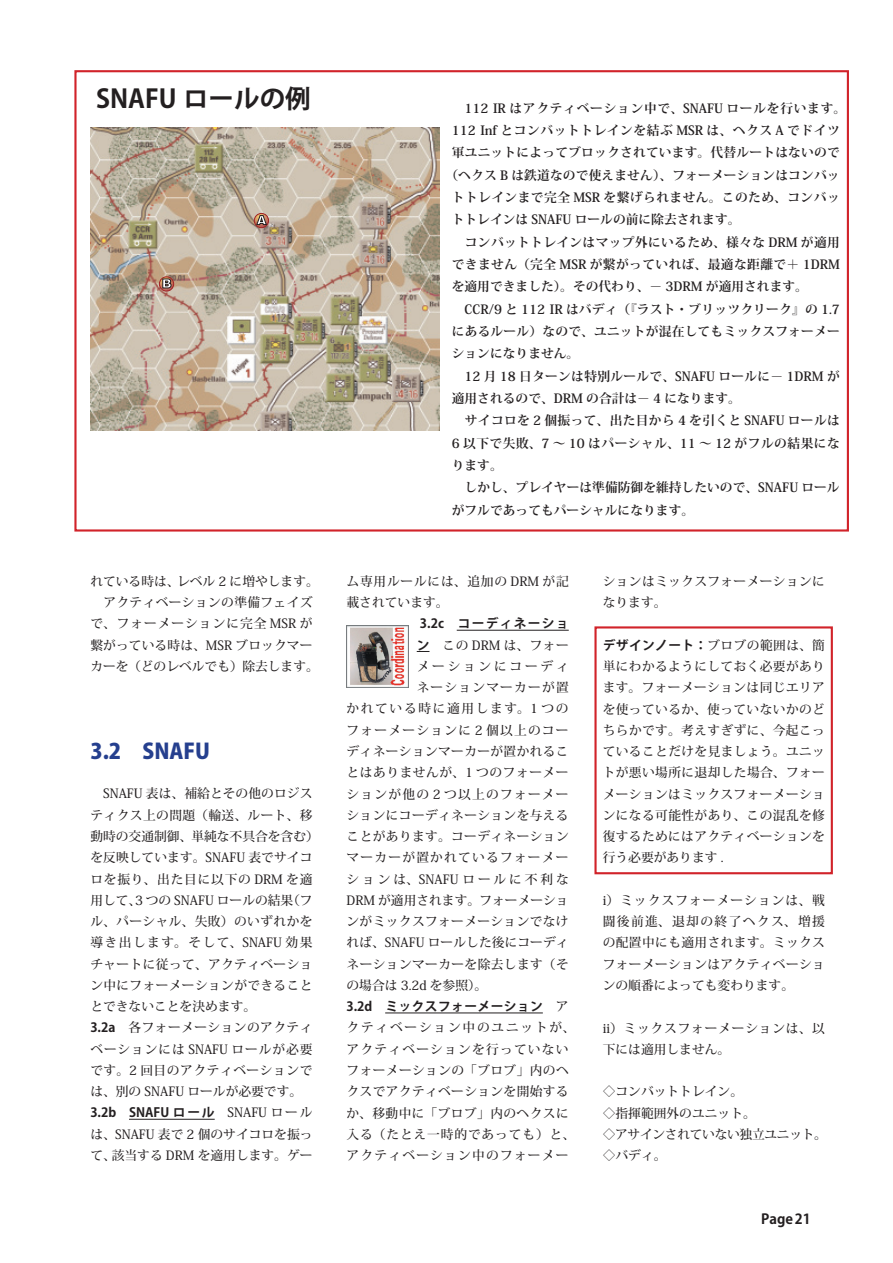
<style>
.page{position:relative;width:893px;height:1263px;background:#fff}
.page>*{position:absolute;margin:0;border:0;box-sizing:border-box;transform-origin:0 0}
.t1{font:700 25.5px "Koz Go Pro";color:#231f20}
.t2{font:800 21.3px "Koz Go Pro";color:#253f8e}
.t3{font:700 13.8px "Koz Go Pro";color:#231f20}
.t4{font:500 12.75px/21.3px "Koz Min Pro";letter-spacing:.025em;color:#231f20}
.t5{font:700 12.75px "Koz Min Pro";letter-spacing:.015em;color:#231f20}
.t6{font:500 12.75px/21.3px "Koz Min Pro";letter-spacing:.065em;color:#231f20}
.t7{font:500 12.75px/21.3px "Koz Min Pro";color:#231f20}
.t8{font:700 12.75px "Koz Min Pro";letter-spacing:.035em;color:#231f20}
.t9{font:500 12.75px/21.3px "Koz Min Pro";letter-spacing:.06em;color:#231f20}
.t10{font:500 12.75px "Koz Min Pro";letter-spacing:.095em;color:#231f20}
.t11{font:700 12.75px "Koz Min Pro";letter-spacing:.055em;color:#231f20}
.t12{font:700 12.75px "Koz Min Pro";letter-spacing:.045em;color:#231f20}
.t13{font:700 12.75px "Koz Go Pro";color:#231f20}
.t14{font:500 12.75px "Koz Min Pro";letter-spacing:.005em;color:#231f20}
.t15{font:700 12.75px "Koz Go Pro";letter-spacing:.03em;color:#231f20}
.t16{font:500 12.75px "Koz Min Pro";letter-spacing:.225em;color:#231f20}
.t17{font:500 12.75px "Koz Min Pro";letter-spacing:.125em;color:#231f20}
.t18{font:700 12.75px "Koz Go Pro";letter-spacing:.1em;color:#231f20}
.t19{font:500 12.75px "Koz Min Pro";letter-spacing:.09em;color:#231f20}
.t20{font:500 12.75px "Koz Min Pro";letter-spacing:.215em;color:#231f20}
.s1{font-family:"Koz Go Pro";font-weight:700}
.s2{font-family:"Koz Min Pro";font-weight:500}
</style>
<div class="page">
<hr style="left:129px;top:1119px;width:86px;height:1px;background:#231f20">
<hr style="left:457px;top:630px;width:112px;height:1px;background:#231f20">
<svg style="left:417px;top:651px;width:12px;height:1px"></svg>
<hr style="left:385px;top:1013px;width:158px;height:1px;background:#231f20">
<img style="left:347px;top:625px;width:61px;height:62px">
<div style="left:74px;top:70px;width:775px;height:461px;border:2px solid #d1232a"></div>
<img style="left:90px;top:128px;width:349px;height:303px">
<div style="left:159px;top:276px;width:15px;height:15px;border:1px solid #a12425;border-radius:50%"></div>
<svg style="left:159px;top:277px;width:15px;height:14px"></svg>
<svg style="left:254px;top:213px;width:15px;height:15px"></svg>
<div style="left:594px;top:626px;width:239px;height:248px;border:2px solid #d1232a"></div>
<h1 class="t1" style="left:96px;top:82px;width:216px">SNAFU ロールの例</h1>
<p class="t4" style="left:90px;top:570px;width:230px">れている時は、レベル 2 に増やします。　アクティベーションの準備フェイズで、フォーメーションに完全 MSR が繋がっている時は、MSR ブロックマーカーを（どのレベルでも）除去します。</p>
<h2 class="t2" style="left:90px;top:737px;width:121px">3.2　SNAFU</h2>
<p class="t4" style="left:90px;top:783px;width:230px">　SNAFU 表は、補給とその他のロジスティクス上の問題（輸送、ルート、移動時の交通制御、単純な不具合を含む）を反映しています。SNAFU 表でサイコロを振り、出た目に以下の DRM を適用して、3 つの SNAFU ロールの結果（フル、パーシャル、失敗）のいずれかを導き出します。そして、SNAFU 効果チャートに従って、アクティベーション中にフォーメーションができることとできないことを決めます。<br><span class="s1">3.2a</span>　各フォーメーションのアクティベーションには SNAFU ロールが必要です。2 回目のアクティベーションでは、別の SNAFU ロールが必要です。</p>
<p class="t13" style="left:90px;top:1104px;width:224px">3.2b SNAFU ロール<span class="s2">　SNAFU ロール</span></p>
<p class="t7" style="left:90px;top:1123px;width:224px">は、SNAFU 表で 2 個のサイコロを振って、該当する DRM を適用します。ゲー</p>
<p class="t11" style="left:452px;top:99px;width:396px">　112 IR はアクティベーション中で、SNAFU ロールを行います。</p>
<p class="t12" style="left:452px;top:121px;width:389px">112 Inf とコンバットトレインを結ぶ MSR は、ヘクス A でドイツ</p>
<p class="t5" style="left:452px;top:143px;width:390px">軍ユニットによってブロックされています。代替ルートはないので</p>
<p class="t5" style="left:445px;top:166px;width:396px">（ヘクス B は鉄道なので使えません）、フォーメーションはコンバッ</p>
<p class="t8" style="left:452px;top:188px;width:389px">トトレインまで完全 MSR を繋げられません。このため、コンバッ</p>
<p class="t5" style="left:452px;top:210px;width:290px">トトレインは SNAFU ロールの前に除去されます。</p>
<p class="t5" style="left:452px;top:233px;width:390px">　コンバットトレインはマップ外にいるため、様々な DRM が適用</p>
<p class="t5" style="left:452px;top:255px;width:390px">できません（完全 MSR が繋がっていれば、最適な距離で＋ 1DRM</p>
<p class="t5" style="left:452px;top:277px;width:358px">を適用できました）。その代わり、－ 3DRM が適用されます。</p>
<p class="t5" style="left:452px;top:300px;width:390px">　CCR/9 と 112 IR はバディ（『ラスト・ブリッツクリーク』の 1.7</p>
<p class="t5" style="left:452px;top:322px;width:390px">にあるルール）なので、ユニットが混在してもミックスフォーメー</p>
<p class="t5" style="left:452px;top:344px;width:129px">ションになりません。</p>
<p class="t5" style="left:452px;top:367px;width:389px">　12 月 18 日ターンは特別ルールで、SNAFU ロールに－ 1DRM が</p>
<p class="t5" style="left:452px;top:389px;width:291px">適用されるので、DRM の合計は－ 4 になります。</p>
<p class="t5" style="left:452px;top:411px;width:390px">　サイコロを 2 個振って、出た目から 4 を引くと SNAFU ロールは</p>
<p class="t8" style="left:452px;top:434px;width:390px">6 以下で失敗、7 ～ 10 はパーシャル、11 ～ 12 がフルの結果にな</p>
<p class="t5" style="left:452px;top:456px;width:53px">ります。</p>
<p class="t5" style="left:452px;top:478px;width:389px">　しかし、プレイヤーは準備防御を維持したいので、SNAFU ロール</p>
<p class="t5" style="left:452px;top:501px;width:244px">がフルであってもパーシャルになります。</p>
<p class="t9" style="left:347px;top:570px;width:224px">ム専用ルールには、追加の DRM が記載されています。</p>
<p class="t18" style="left:420px;top:615px;width:150px">3.2c コーディネーショ</p>
<p class="t4" style="left:417px;top:634px;width:154px"><span class="s1">ン</span>　この DRM は、フォー</p>
<p class="t20" style="left:417px;top:657px;width:154px">メーションにコーディ</p>
<p class="t19" style="left:417px;top:678px;width:154px">ネーションマーカーが置</p>
<p class="t17" style="left:347px;top:700px;width:224px">かれている時に適用します。1 つの</p>
<p class="t10" style="left:347px;top:721px;width:224px">フォーメーションに 2 個以上のコー</p>
<p class="t4" style="left:347px;top:740px;width:224px">ディネーションマーカーが置かれるこ</p>
<p class="t4" style="left:347px;top:761px;width:224px">とはありませんが、1 つのフォーメー</p>
<p class="t10" style="left:347px;top:785px;width:224px">ションが他の 2 つ以上のフォーメー</p>
<p class="t4" style="left:347px;top:804px;width:224px">ションにコーディネーションを与える</p>
<p class="t4" style="left:347px;top:825px;width:224px">ことがあります。コーディネーション</p>
<p class="t10" style="left:347px;top:848px;width:224px">マーカーが置かれているフォーメー</p>
<p class="t16" style="left:347px;top:870px;width:224px">ションは、SNAFUロールに不利な</p>
<p class="t7" style="left:347px;top:889px;width:224px">DRM が適用されます。フォーメーショ</p>
<p class="t4" style="left:347px;top:910px;width:224px">ンがミックスフォーメーションでなけ</p>
<p class="t14" style="left:347px;top:933px;width:224px">れば、SNAFU ロールした後にコーディ</p>
<p class="t4" style="left:347px;top:953px;width:224px">ネーションマーカーを除去します（そ</p>
<p class="t7" style="left:347px;top:974px;width:142px">の場合は 3.2d を参照）。</p>
<p class="t15" style="left:347px;top:998px;width:224px">3.2d ミックスフォーメーション<span class="s2">　ア</span></p>
<p class="t6" style="left:347px;top:1016px;width:230px">クティベーション中のユニットが、アクティベーションを行っていないフォーメーションの「ブロブ」内のヘクスでアクティベーションを開始するか、移動中に「ブロブ」内のヘクスに入る（たとえ一時的であっても）と、アクティベーション中のフォーメー</p>
<p class="t4" style="left:603px;top:570px;width:224px">ションはミックスフォーメーションになります。</p>
<p class="t4" style="left:603px;top:634px;width:224px;text-align:justify"><span class="s1">デザインノート：</span>ブロブの範囲は、簡単にわかるようにしておく必要があります。フォーメーションは同じエリアを使っているか、使っていないかのどちらかです。考えすぎずに、今起こっていることだけを見ましょう。ユニットが悪い場所に退却した場合、フォーメーションはミックスフォーメーションになる可能性があり、この混乱を修復するためにはアクティベーションを行う必要があります .</p>
<p class="t4" style="left:603px;top:889px;width:224px;text-align:justify">i）ミックスフォーメーションは、戦闘後前進、退却の終了ヘクス、増援の配置中にも適用されます。ミックスフォーメーションはアクティベーションの順番によっても変わります。</p>
<p class="t9" style="left:603px;top:1017px;width:224px">ii）ミックスフォーメーションは、以下には適用しません。</p>
<p class="t7" style="left:603px;top:1080px;width:226px">◇コンバットトレイン。<br>◇指揮範囲外のユニット。<br>◇アサインされていない独立ユニット。◇バディ。</p>
<p class="t3" style="left:761px;top:1210px;width:51px">Page21</p>
</div>
